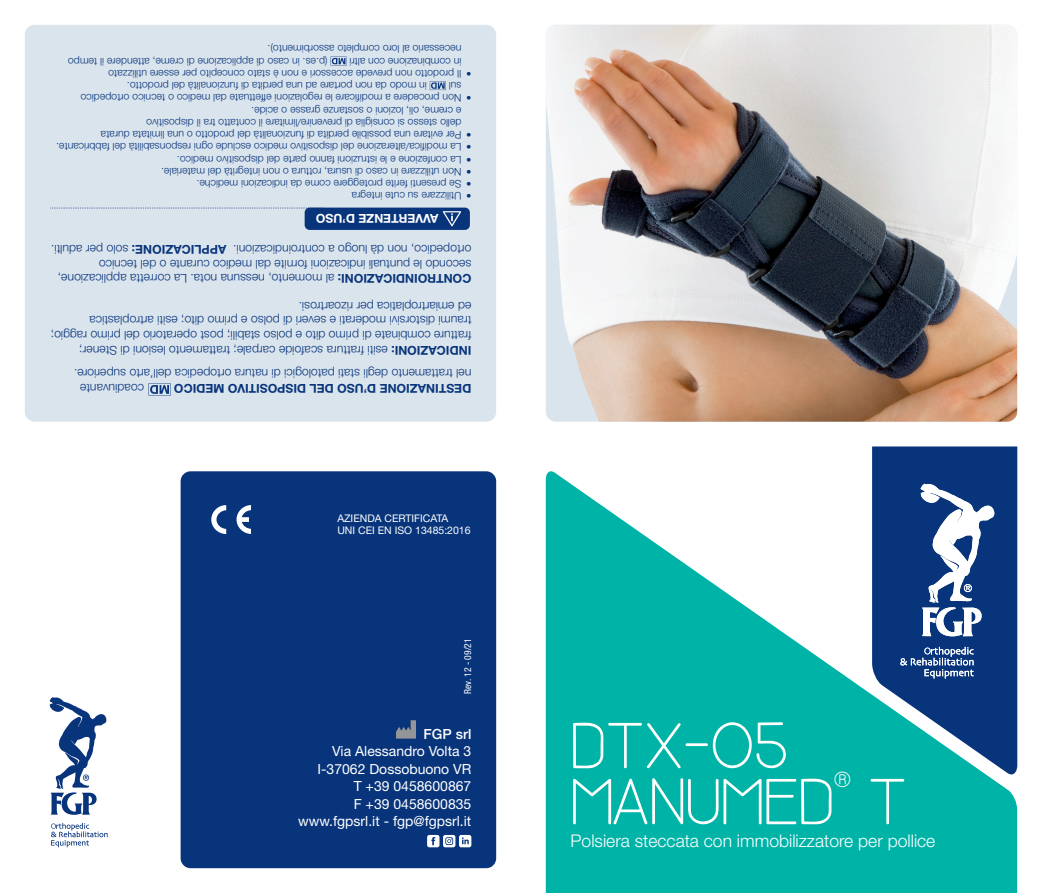
<style>
.page{position:relative;width:1042px;height:893px;background:#fff}
.page>*{position:absolute;margin:0;border:0;box-sizing:border-box;transform-origin:0 0}
.t1{font:61.25px/56px "Bavro";color:#fff}
.t2{font:20.47px "Bavro";color:#fff}
.t3{font:300 17.5px "Helvetica Neue LT Std";color:#fff}
.t4{font:14px/17.5px "Helvetica Neue LT Std";color:#fff;text-align:right}
.t5{font:500 14px "Helvetica Neue LT Std";color:#fff}
.t6{font:300 12.25px/14.7px "Helvetica Neue LT Std";color:#08347b}
.t7{font:700 12.25px "Helvetica Neue LT Std";color:#08347b}
.t8{font:700 12.25px "Helvetica Neue LT Std";color:#fff}
.t9{font:300 10.5px/12.2px "Helvetica Neue LT Std";color:#08347b}
.t10{font:10.5px/12.2px "Helvetica Neue LT Std";color:#fff}
.t11{font:condensed 9.62px "Helvetica Neue LT Std";color:#fff}
.s1{font-weight:700}
</style>
<div class="page">
<div style="left:181px;top:471px;width:315px;height:397px;background:#08347b;border-radius:10px"></div>
<svg style="left:427px;top:835px;width:44px;height:12px"></svg>
<svg style="left:396px;top:720px;width:20px;height:19px"></svg>
<svg style="left:546px;top:471px;width:471px;height:422px;fill:#00b3a7"></svg>
<img style="left:546px;top:25px;width:471px;height:397px">
<svg style="left:872px;top:446px;width:145px;height:328px;background:#165189"></svg>
<svg style="left:920px;top:484px;width:74px;height:152px"></svg>
<svg style="left:900px;top:647px;width:73px;height:31px;background:#46679c"></svg>
<svg style="left:211px;top:505px;width:15px;height:29px"></svg>
<svg style="left:236px;top:505px;width:15px;height:29px"></svg>
<svg style="left:50px;top:697px;width:56px;height:118px"></svg>
<svg style="left:51px;top:823px;width:57px;height:24px"></svg>
<div style="left:25px;top:25px;width:471px;height:397px;background:#dae4ed;border-radius:10px"></div>
<svg style="left:148px;top:383px;width:23px;height:13px"></svg>
<svg style="left:430px;top:81px;width:16px;height:9px"></svg>
<svg style="left:330px;top:57px;width:17px;height:9px"></svg>
<svg style="left:50px;top:208px;width:258px;height:1px"></svg>
<div style="left:305px;top:208px;width:165px;height:22px;background:#08347b;border-radius:5px"></div>
<svg style="left:443px;top:211px;width:18px;height:15px"></svg>
<p class="t9" style="left:461px;top:68px;width:195px;rotate:-180deg">in combinazione con altri<br>necessario al loro completo assorbimento).</p>
<p class="t9" style="left:328px;top:80px;width:261px;text-indent:-144px;rotate:-180deg">• Il prodotto non prevede accessori e non è stato concepito per essere utilizzato<br>(p.es. in caso di applicazione di creme, attendere il tempo</p>
<p class="t9" style="left:471px;top:104px;width:392px;text-align:center;rotate:-180deg">• Non procedere a modi care le regolazioni effettuate dal medico o tecnico ortopedico in modo da non portare ad una perdita di funzionalità del prodotto.</p>
<p class="t9" style="left:461px;top:92px;width:14px;rotate:-180deg">sul</p>
<p class="t9" style="left:461px;top:141px;width:362px;text-indent:-10px;rotate:-180deg">• Per evitare una possibile perdita di funzionalità del prodotto o una limitata durata dello stesso si consiglia di prevenire/limitare il contatto tra il dispositivo<br>e creme, oli, lozioni o sostanze grasse o acide.</p>
<p class="t9" style="left:471px;top:153px;width:417px;rotate:-180deg">• La modi ca/alterazione del dispositivo medico esclude ogni responsabilità del fabbricante.</p>
<p class="t9" style="left:471px;top:166px;width:296px;rotate:-180deg">• La confezione e le istruzioni fanno parte del dispositivo medico.</p>
<p class="t9" style="left:471px;top:178px;width:312px;rotate:-180deg">• Non utilizzare in caso di usura, rottura o non integrità del materiale.</p>
<p class="t9" style="left:471px;top:190px;width:276px;rotate:-180deg">• Se presenti ferite proteggere come da indicazioni mediche.</p>
<p class="t9" style="left:471px;top:202px;width:121px;rotate:-180deg">• Utilizzare su cute integra</p>
<p class="t8" style="left:439px;top:226px;width:124px;rotate:-180deg">AVVERTENZE D’USO</p>
<p class="t6" style="left:226px;top:257px;width:177px;rotate:-180deg"><span class="s1">APPLICAZIONE:</span> solo per adulti.</p>
<p class="t6" style="left:471px;top:257px;width:240px;rotate:-180deg">ortopedico, non dà luogo a controindicazioni.</p>
<p class="t6" style="left:471px;top:272px;width:374px;rotate:-180deg">secondo le puntuali indicazioni fornite dal medico curante o del tecnico</p>
<p class="t6" style="left:471px;top:286px;width:415px;rotate:-180deg"><span class="s1">CONTROINDICAZIONI:</span> al momento, nessuna nota. La corretta applicazione,</p>
<p class="t6" style="left:471px;top:343px;width:422px;rotate:-180deg">fratture combinate di primo dito e polso stabili; post operatorio del primo raggio; traumi distorsivi moderati e severi di polso e primo dito; esiti artroplastica<br>ed emiartroplatica per rizoartrosi.</p>
<p class="t6" style="left:471px;top:386px;width:399px;line-height:23.8px;rotate:-180deg">nel trattamento degli stati patologici di natura ortopedica dell’arto superiore.<br><span class="s1">INDICAZIONI:</span> esiti frattura scafoide carpale; trattamento lesioni di Stener;</p>
<p class="t6" style="left:144px;top:396px;width:65px;rotate:-180deg">coadiuvante</p>
<p class="t7" style="left:471px;top:396px;width:299px;rotate:-180deg">DESTINAZIONE D’USO DEL DISPOSITIVO MEDICO</p>
<p class="t10" style="left:337px;top:512px;width:135px">AZIENDA CERTIFICATA<br>UNI CEI EN ISO 13485:2016</p>
<p class="t11" style="left:462px;top:694px;width:57px;rotate:-90deg">Rev. 12 - 09/21</p>
<h3 class="t5" style="left:424px;top:725px;width:49px">FGP srl</h3>
<h3 class="t4" style="left:298px;top:742px;width:175px">Via Alessandro Volta 3<br>I-37062 Dossobuono VR<br>T +39 0458600867<br>F +39 0458600835 www.fgpsrl.it - fgp@fgpsrl.it</h3>
<h1 class="t1" style="left:570px;top:718px;width:265px">DTX-05<br>MANUMED</h1>
<h2 class="t2" style="left:834px;top:767px;width:19px">®</h2>
<h1 class="t1" style="left:868px;top:774px;width:40px">T</h1>
<h3 class="t3" style="left:570px;top:830px;width:366px">Polsiera steccata con immobilizzatore per pollice</h3>
</div>
